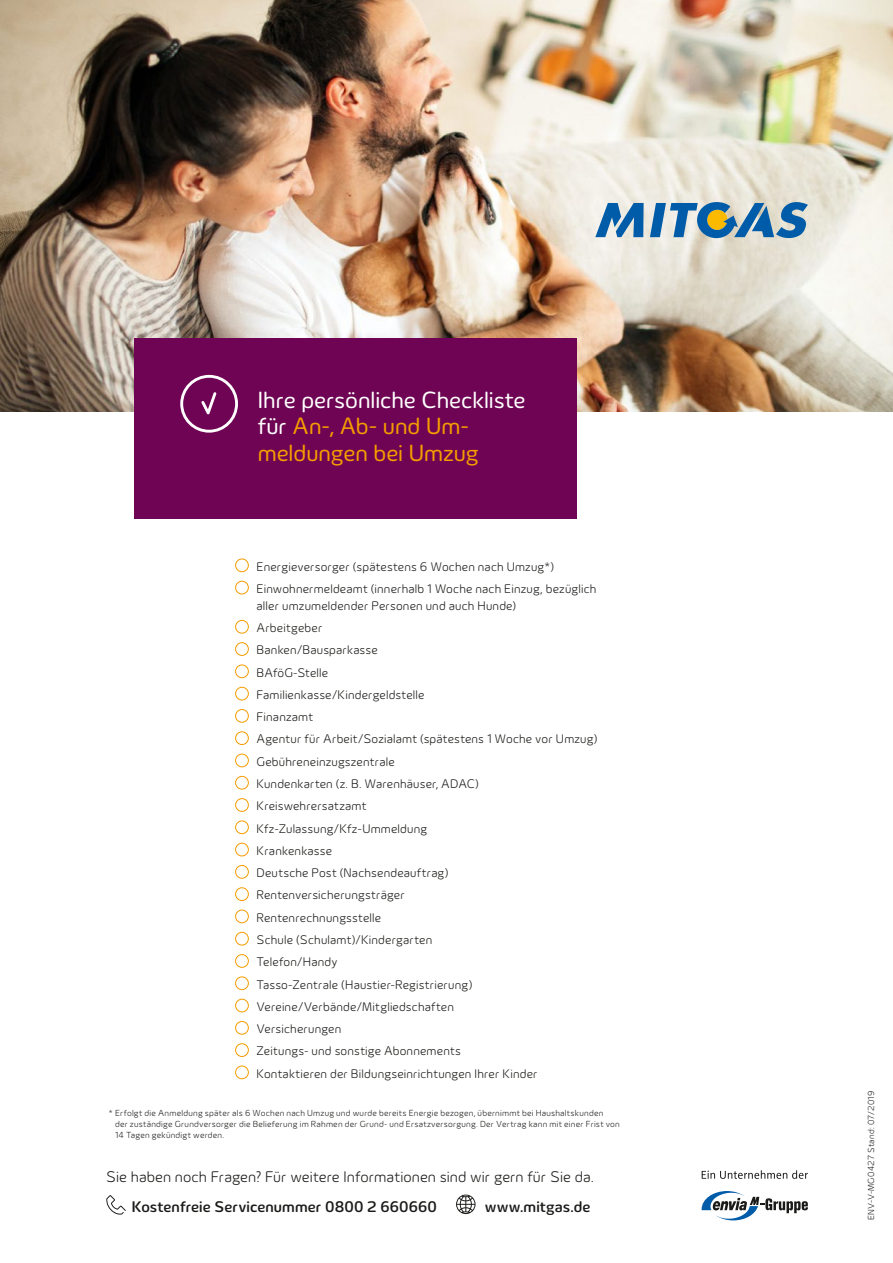
<style>
.page{position:relative;width:893px;height:1263px;background:#fff}
.page>*{position:absolute;margin:0;border:0;box-sizing:border-box;transform-origin:0 0}
.t1{font:24px/26.4px "Innogy";letter-spacing:-.005em;color:#f59c00}
.t2{font:300 15.75px "Innogy";color:#1a1a18}
.t3{font:500 15.75px "Innogy";letter-spacing:.005em;color:#1a1a18}
.t4{font:300 12.75px/22.4px "Innogy";letter-spacing:.015em;color:#1a1a18}
.t5{font:300 9px/10.8px "Innogy";letter-spacing:.025em;color:#1a1a18}
.s1{color:#fff}
</style>
<div class="page">
<img style="left:0;top:0;width:893px;height:412px">
<div style="left:235px;top:559px;width:14px;height:13px;border:1px solid #f59c00;border-radius:50%"></div>
<div style="left:235px;top:581px;width:14px;height:13px;border:1px solid #f59c00;border-radius:50%"></div>
<div style="left:235px;top:620px;width:14px;height:13px;border:1px solid #f59c00;border-radius:50%"></div>
<div style="left:235px;top:642px;width:14px;height:14px;border:1px solid #f59c00;border-radius:50%"></div>
<div style="left:235px;top:664px;width:14px;height:14px;border:1px solid #f59c00;border-radius:50%"></div>
<div style="left:235px;top:687px;width:14px;height:13px;border:1px solid #f59c00;border-radius:50%"></div>
<div style="left:235px;top:709px;width:14px;height:14px;border:1px solid #f59c00;border-radius:50%"></div>
<div style="left:235px;top:731px;width:14px;height:14px;border:1px solid #f59c00;border-radius:50%"></div>
<div style="left:235px;top:754px;width:14px;height:13px;border:1px solid #f59c00;border-radius:50%"></div>
<div style="left:235px;top:776px;width:14px;height:13px;border:1px solid #f59c00;border-radius:50%"></div>
<div style="left:235px;top:798px;width:14px;height:14px;border:1px solid #f59c00;border-radius:50%"></div>
<div style="left:235px;top:820px;width:14px;height:14px;border:1px solid #f59c00;border-radius:50%"></div>
<div style="left:235px;top:843px;width:14px;height:13px;border:1px solid #f59c00;border-radius:50%"></div>
<div style="left:235px;top:865px;width:14px;height:14px;border:1px solid #f59c00;border-radius:50%"></div>
<div style="left:235px;top:887px;width:14px;height:14px;border:1px solid #f59c00;border-radius:50%"></div>
<div style="left:235px;top:910px;width:14px;height:13px;border:1px solid #f59c00;border-radius:50%"></div>
<div style="left:235px;top:932px;width:14px;height:13px;border:1px solid #f59c00;border-radius:50%"></div>
<div style="left:235px;top:954px;width:14px;height:14px;border:1px solid #f59c00;border-radius:50%"></div>
<div style="left:235px;top:976px;width:14px;height:14px;border:1px solid #f59c00;border-radius:50%"></div>
<div style="left:235px;top:999px;width:14px;height:13px;border:1px solid #f59c00;border-radius:50%"></div>
<div style="left:235px;top:1021px;width:14px;height:13px;border:1px solid #f59c00;border-radius:50%"></div>
<div style="left:235px;top:1043px;width:14px;height:14px;border:1px solid #f59c00;border-radius:50%"></div>
<div style="left:235px;top:1066px;width:14px;height:13px;border:1px solid #f59c00;border-radius:50%"></div>
<div style="left:134px;top:339px;width:443px;height:180px;background:#6e0453"></div>
<svg style="left:180px;top:375px;width:58px;height:58px"></svg>
<svg style="left:106px;top:1195px;width:20px;height:19px"></svg>
<svg style="left:456px;top:1194px;width:20px;height:20px"></svg>
<svg style="left:702px;top:1191px;width:106px;height:29px"></svg>
<svg style="left:702px;top:1170px;width:106px;height:9px"></svg>
<svg style="left:595px;top:203px;width:49px;height:34px;background:#6096c1"></svg>
<svg style="left:650px;top:202px;width:158px;height:36px;background:#759db4"></svg>
<h1 class="t1" style="left:258px;top:387px;width:269px"><span class="s1">Ihre persönliche Checkliste für</span> An-, Ab- und Um&shy;meldungen bei Umzug</h1>
<p class="t4" style="left:256px;top:555px;width:342px">Energieversorger (spätestens 6 Wochen nach Umzug*)<br>Einwohnermeldeamt (innerhalb 1 Woche nach Einzug, bezüglich</p>
<p class="t4" style="left:256px;top:594px;width:343px">aller umzumeldender Personen und auch Hunde)<br>Arbeitgeber<br>Banken/Bausparkasse<br>BAföG-Stelle<br>Familienkasse/Kindergeldstelle<br>Finanzamt<br>Agentur für Arbeit/Sozialamt (spätestens 1 Woche vor Umzug)<br>Gebühreneinzugszentrale<br>Kundenkarten (z. B. Warenhäuser, ADAC)<br>Kreiswehrersatzamt<br>Kfz-Zulassung/Kfz-Ummeldung<br>Krankenkasse<br>Deutsche Post (Nachsendeauftrag)<br>Rentenversicherungsträger<br>Rentenrechnungsstelle<br>Schule (Schulamt)/Kindergarten<br>Telefon/Handy<br>Tasso-Zentrale (Haustier-Registrierung)<br>Vereine/Verbände/Mitgliedschaften<br>Versicherungen<br>Zeitungs- und sonstige Abonnements<br>Kontaktieren der Bildungseinrichtungen Ihrer Kinder</p>
<p class="t5" style="left:115px;top:1108px;width:506px;text-indent:-7px">* Erfolgt die Anmeldung später als 6 Wochen nach Umzug und wurde bereits Energie bezogen, übernimmt bei Haushaltskunden<br>der zuständige Grundversorger die Belieferung im Rahmen der Grund- und Ersatzversorgung. Der Vertrag kann mit einer Frist von<br>14 Tagen gekündigt werden.</p>
<p class="t2" style="left:106px;top:1168px;width:489px">Sie haben noch Fragen? Für weitere Informationen sind wir gern für Sie da.</p>
<p class="t3" style="left:132px;top:1197px;width:307px">Kostenfreie Servicenummer 0800 2 660660</p>
<p class="t3" style="left:485px;top:1197px;width:107px">www.mitgas.de</p>
<p class="t5" style="left:866px;top:1220px;width:131px;rotate:-90deg">ENV-V-MG0427 Stand: 07/2019</p>
</div>
